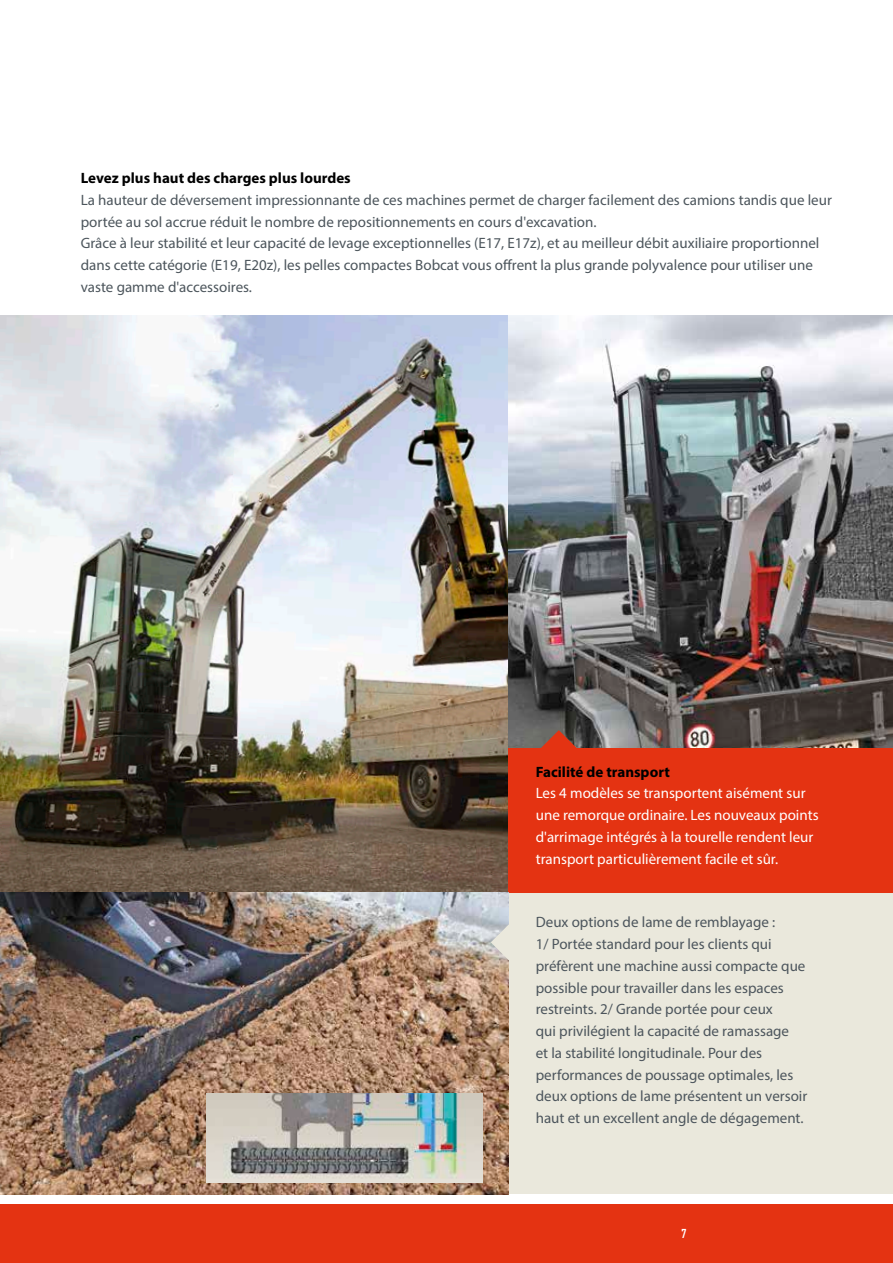
<style>
.page{position:relative;width:893px;height:1263px;background:#fff}
.page>*{position:absolute;margin:0;border:0;box-sizing:border-box;transform-origin:0 0}
.t1{font:15px/21.8px "Myriad Pro";color:#4c555c}
.t2{font:15px/21.8px "Myriad Pro";color:#fff}
.t3{font:700 15px "Myriad Pro";color:#000}
.t4{font:700 condensed 12.75px "DIN Pro";color:#fff}
</style>
<div class="page">
<div style="left:0;top:1204px;width:893px;height:59px;background:#e43312"></div>
<img style="left:0;top:316px;width:509px;height:576px">
<div style="left:0;top:892px;width:893px;height:302px;background:#eae8dc"></div>
<img style="left:509px;top:315px;width:384px;height:433px">
<div style="left:509px;top:748px;width:384px;height:144px;background:#e43312"></div>
<img style="left:0;top:892px;width:509px;height:302px">
<svg style="left:541px;top:730px;width:36px;height:18px"></svg>
<svg style="left:491px;top:924px;width:18px;height:36px"></svg>
<img style="left:206px;top:1094px;width:277px;height:88px">
<p class="t3" style="left:81px;top:168px;width:271px">Levez plus haut des charges plus lourdes</p>
<p class="t1" style="left:81px;top:189px;width:753px">La hauteur de déversement impressionnante de ces machines permet de charger facilement des camions tandis que leur portée au sol accrue réduit le nombre de repositionnements en cours d'excavation.<br>Grâce à leur stabilité et leur capacité de levage exceptionnelles (E17, E17z), et au meilleur débit auxiliaire proportionnel dans cette catégorie (E19, E20z), les pelles compactes Bobcat vous offrent la plus grande polyvalence pour utiliser une vaste gamme d'accessoires.</p>
<p class="t3" style="left:536px;top:762px;width:136px">Facilité de transport</p>
<p class="t2" style="left:536px;top:782px;width:284px">Les 4 modèles se transportent aisément sur une remorque ordinaire. Les nouveaux points d'arrimage intégrés à la tourelle rendent leur transport particulièrement facile et sûr.</p>
<p class="t1" style="left:536px;top:911px;width:273px">Deux options de lame de remblayage :<br>1/ Portée standard pour les clients qui préfèrent une machine aussi compacte que possible pour travailler dans les espaces restreints. 2/ Grande portée pour ceux<br>qui privilégient la capacité de ramassage<br>et la stabilité longitudinale. Pour des performances de poussage optimales, les deux options de lame présentent un versoir haut et un excellent angle de dégagement.</p>
<p class="t4" style="left:681px;top:1224px;width:7px">7</p>
</div>
